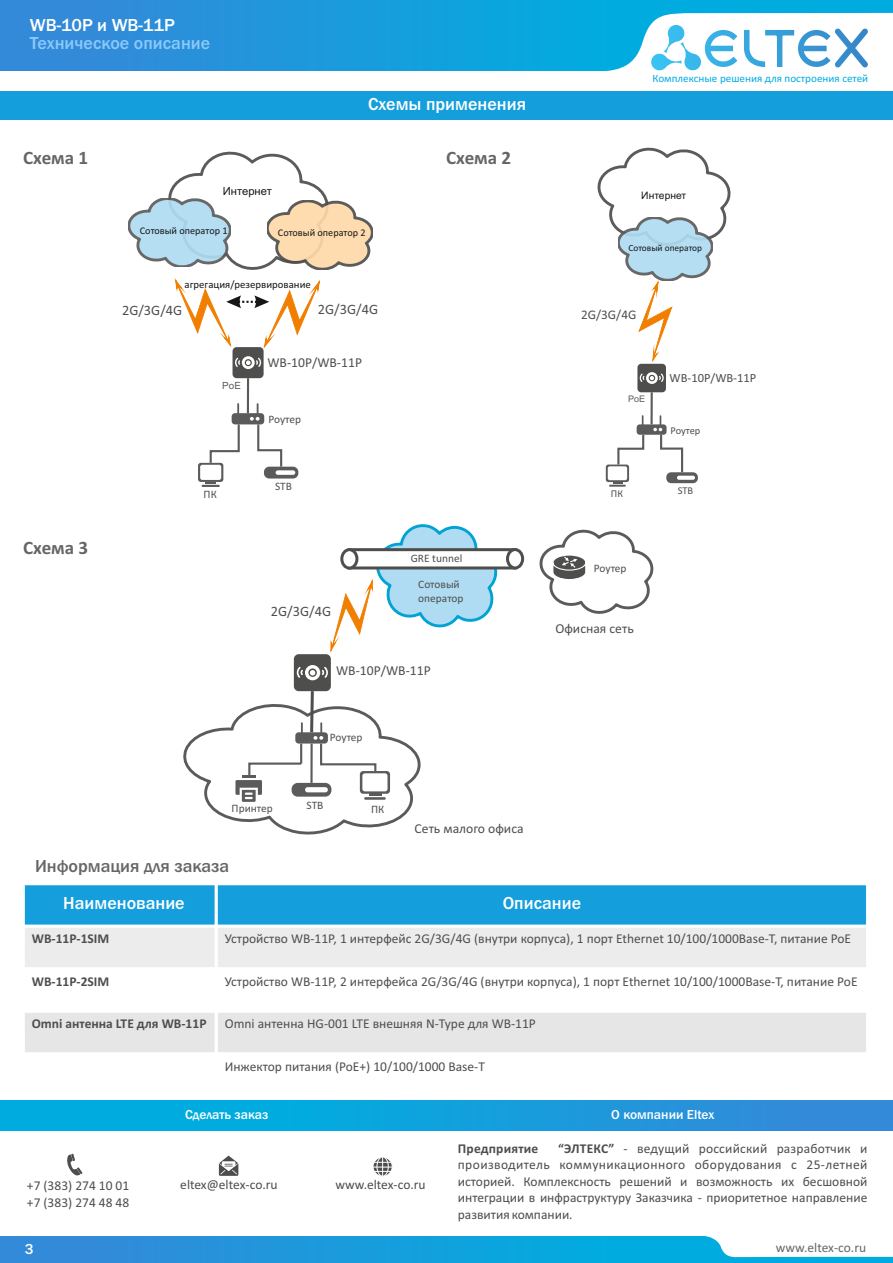
<style>
.page{position:relative;width:893px;height:1263px;background:#fff}
.page>*{position:absolute;margin:0;border:0;box-sizing:border-box;transform-origin:0 0}
.t1{font:700 19.05px "Calibri";letter-spacing:-.005em;color:#666}
.t2{font:500 18px "Franklin Gothic";color:#fff}
.t3{font:500 18px "Franklin Gothic";color:#8ac9fc}
.t4{font:500 18px "Franklin Gothic";color:#666}
.t5{font:500 15px "Franklin Gothic";color:#fff}
.t6{font:14.4px "Calibri";color:#4e4e4d}
.t7{font:13.65px "Calibri";color:#4e4e4d}
.t8{font:13.5px/16.5px "Calibri";color:#4d4d4d;text-align:justify}
.t9{font:13.5px "Calibri";color:#4e4e4d}
.t10{font:700 13.5px "Calibri";color:#4e4e4d}
.t11{font:500 13.5px "Franklin Gothic";color:#fff}
.t12{font:13.5px "Calibri";color:#666}
.t13{font:700 13.5px "Calibri";letter-spacing:.015em;color:#4d4d4d}
.t14{font:13.2px "Calibri";color:#4e4e4d}
.t15{font:12.6px "Calibri";color:#4e4e4d}
.t16{font:11.4px/14px "Calibri";color:#4e4e4d}
.t17{font:11.25px "Arial";color:#151616}
.t18{font:11.1px "Calibri";color:#00acdf}
.t19{font:10.8px "Calibri";color:#151616}
.t20{font:10.5px "Calibri";color:#4e4e4d}
.t21{font:10.35px "Arial";color:#151616}
.t22{font:10.2px "Calibri";color:#151616}
.t23{font:9.9px "Arial";color:#5b5b5b}
.t24{font:9.45px "Calibri";color:#151616}
.t25{font:9px "Arial";color:#5b5b5b}
.s1{font-weight:700}
</style>
<div class="page">
<div style="left:233px;top:347px;width:31px;height:31px;background:#4e4e4d;border-radius:4px"></div>
<svg style="left:235px;top:356px;width:26px;height:13px"></svg>
<hr style="left:247px;top:378px;width:2px;height:35px;background:#5b5b5b">
<svg style="left:198px;top:403px;width:100px;height:84px"></svg>
<svg style="left:129px;top:151px;width:243px;height:199px"></svg>
<div style="left:637px;top:364px;width:29px;height:28px;background:#4e4e4d;border-radius:4px"></div>
<svg style="left:640px;top:372px;width:24px;height:12px"></svg>
<hr style="left:650px;top:392px;width:3px;height:32px;background:#5b5b5b">
<svg style="left:597px;top:147px;width:134px;height:217px"></svg>
<svg style="left:606px;top:415px;width:92px;height:72px"></svg>
<div style="left:294px;top:654px;width:37px;height:37px;background:#4e4e4d;border-radius:5px"></div>
<svg style="left:297px;top:665px;width:31px;height:15px"></svg>
<svg style="left:330px;top:524px;width:188px;height:129px"></svg>
<div style="left:506px;top:548px;width:18px;height:21px;background:#fff;border:3px solid #4e4e4d;border-radius:50%"></div>
<div style="left:340px;top:548px;width:18px;height:22px;background:#fff;border:3px solid #4e4e4d;border-radius:50%"></div>
<svg style="left:539px;top:529px;width:115px;height:85px"></svg>
<svg style="left:183px;top:688px;width:238px;height:147px"></svg>
<div style="left:0;top:0;width:893px;height:71px;background:linear-gradient(to right,#3489d9,#00b4e0)"></div>
<svg style="left:589px;top:13px;width:304px;height:58px"></svg>
<div style="left:0;top:1100px;width:893px;height:30px;background:linear-gradient(to right,#00b4e0,#3489d9)"></div>
<svg style="left:219px;top:1155px;width:19px;height:21px"></svg>
<div style="left:373px;top:1156px;width:20px;height:21px;background:#fafafa;border:1px solid #fff;border-radius:50%"></div>
<div style="left:376px;top:1156px;width:13px;height:20px;background:#fefefe;border:1px solid #fff;border-radius:50%"></div>
<svg style="left:373px;top:1157px;width:19px;height:19px"></svg>
<svg style="left:67px;top:1154px;width:16px;height:22px"></svg>
<div style="left:0;top:1236px;width:893px;height:27px;background:linear-gradient(to right,#3489d9,#00b4e0)"></div>
<svg style="left:703px;top:1236px;width:190px;height:21px"></svg>
<div style="left:0;top:91px;width:893px;height:29px;background:#159edc"></div>
<div style="left:23px;top:884px;width:193px;height:42px;background:#159edc"></div>
<div style="left:216px;top:884px;width:652px;height:42px;background:#159edc"></div>
<div style="left:23px;top:926px;width:193px;height:43px;background:#ececec"></div>
<div style="left:216px;top:926px;width:652px;height:43px;background:#ececec"></div>
<div style="left:23px;top:1011px;width:193px;height:43px;background:#e6e6e6"></div>
<div style="left:216px;top:1011px;width:652px;height:43px;background:#e6e6e6"></div>
<hr style="left:22px;top:882px;width:3px;height:216px;background:#fff">
<hr style="left:215px;top:882px;width:3px;height:88px;background:#fff">
<hr style="left:215px;top:967px;width:3px;height:131px;background:#fff">
<hr style="left:866px;top:882px;width:3px;height:216px;background:#fff">
<hr style="left:22px;top:1052px;width:847px;height:3px;background:#fff">
<hr style="left:22px;top:1010px;width:847px;height:3px;background:#fff">
<hr style="left:22px;top:967px;width:847px;height:3px;background:#fff">
<svg style="left:24px;top:924px;width:842px;height:4px;fill:#fff"></svg>
<hr style="left:22px;top:882px;width:847px;height:3px;background:#fff">
<h2 class="t2" style="left:30px;top:19px;width:146px">WB-10P и WB-11P</h2>
<h2 class="t3" style="left:30px;top:36px;width:182px">Техническое описание</h2>
<h2 class="t2" style="left:368px;top:97px;width:160px">Схемы применения</h2>
<h1 class="t1" style="left:23px;top:149px;width:66px">Cхема 1</h1>
<h1 class="t1" style="left:446px;top:149px;width:66px">Cхема 2</h1>
<p class="t17" style="left:223px;top:187px;width:50px">Интернет</p>
<p class="t22" style="left:140px;top:227px;width:89px">Сотовый оператор 1</p>
<p class="t22" style="left:278px;top:229px;width:89px">Сотовый оператор 2</p>
<p class="t19" style="left:185px;top:280px;width:128px">агрегация/резервирование</p>
<p class="t6" style="left:122px;top:304px;width:62px">2G/3G/4G</p>
<p class="t6" style="left:318px;top:303px;width:62px">2G/3G/4G</p>
<h1 class="t1" style="left:23px;top:540px;width:66px">Cхема 3</h1>
<p class="t23" style="left:222px;top:382px;width:20px">PoE</p>
<p class="t16" style="left:204px;top:488px;width:15px">ПК</p>
<p class="t7" style="left:267px;top:357px;width:96px">WB-10P/WB-11P</p>
<p class="t16" style="left:268px;top:414px;width:34px">Роутер</p>
<p class="t16" style="left:275px;top:480px;width:18px">STB</p>
<p class="t6" style="left:271px;top:605px;width:62px">2G/3G/4G</p>
<p class="t16" style="left:411px;top:552px;width:53px">GRE tunnel</p>
<p class="t16" style="left:418px;top:578px;width:47px">Cотовый оператор</p>
<p class="t7" style="left:336px;top:665px;width:96px">WB-10P/WB-11P</p>
<p class="t16" style="left:330px;top:731px;width:34px">Роутер</p>
<p class="t16" style="left:306px;top:799px;width:18px">STB</p>
<p class="t16" style="left:232px;top:802px;width:43px">Принтер</p>
<p class="t16" style="left:371px;top:803px;width:15px">ПК</p>
<p class="t7" style="left:415px;top:822px;width:111px">Сеть малого офиса</p>
<p class="t18" style="left:652px;top:73px;width:217px">Комплексные решения для построения сетей</p>
<p class="t21" style="left:641px;top:192px;width:46px">Интернет</p>
<p class="t24" style="left:628px;top:244px;width:75px">Сотовый оператор</p>
<p class="t14" style="left:581px;top:309px;width:57px">2G/3G/4G</p>
<p class="t25" style="left:628px;top:396px;width:19px">PoE</p>
<p class="t15" style="left:669px;top:373px;width:88px">WB-10P/WB-11P</p>
<p class="t20" style="left:670px;top:426px;width:32px">Роутер</p>
<p class="t20" style="left:611px;top:490px;width:14px">ПК</p>
<p class="t20" style="left:678px;top:486px;width:17px">STB</p>
<p class="t16" style="left:594px;top:562px;width:34px">Роутер</p>
<p class="t7" style="left:555px;top:623px;width:80px">Офисная сеть</p>
<h2 class="t4" style="left:35px;top:860px;width:196px">Информация для заказа</h2>
<h2 class="t2" style="left:63px;top:896px;width:123px">Наименование</h2>
<h2 class="t2" style="left:503px;top:896px;width:80px">Описание</h2>
<p class="t10" style="left:32px;top:933px;width:79px">WB-11P-1SIM</p>
<p class="t9" style="left:225px;top:933px;width:628px">Устройство WB-11P, 1 интерфейс 2G/3G/4G (внутри корпуса), 1 порт Ethernet 10/100/1000Base-T, питание PoE</p>
<p class="t10" style="left:32px;top:976px;width:79px">WB-11P-2SIM</p>
<p class="t9" style="left:225px;top:976px;width:634px">Устройство WB-11P, 2 интерфейса 2G/3G/4G (внутри корпуса), 1 порт Ethernet 10/100/1000Base-T, питание PoE</p>
<p class="t10" style="left:32px;top:1018px;width:176px">Omni антенна LTE для WB-11P</p>
<p class="t9" style="left:225px;top:1018px;width:313px">Omni антенна HG-001 LTE внешняя N-Type для WB-11P</p>
<p class="t9" style="left:225px;top:1061px;width:262px">Инжектор питания (PoE+) 10/100/1000 Base-T</p>
<p class="t11" style="left:185px;top:1109px;width:85px">Сделать заказ</p>
<p class="t8" style="left:27px;top:1179px;width:104px">+7 (383) 274 10 01 +7 (383) 274 48 48</p>
<p class="t8" style="left:180px;top:1177px;width:99px">eltex@eltex-co.ru</p>
<p class="t8" style="left:335px;top:1177px;width:92px">www.eltex-co.ru</p>
<p class="t11" style="left:611px;top:1110px;width:105px">О компании Eltex</p>
<p class="t8" style="left:458px;top:1141px;width:411px;text-indent:100px"><span class="s1">“ЭЛТЕКС”</span> - ведущий российский разработчик и производитель коммуникационного оборудования с 25-летней историей. Комплексность решений и возможность их бесшовной интеграции в инфраструктуру Заказчика - приоритетное направление развития компании.</p>
<p class="t13" style="left:458px;top:1143px;width:82px">Предприятие</p>
<p class="t5" style="left:25px;top:1243px;width:10px">3</p>
<p class="t12" style="left:776px;top:1242px;width:92px">www.eltex-co.ru</p>
</div>
